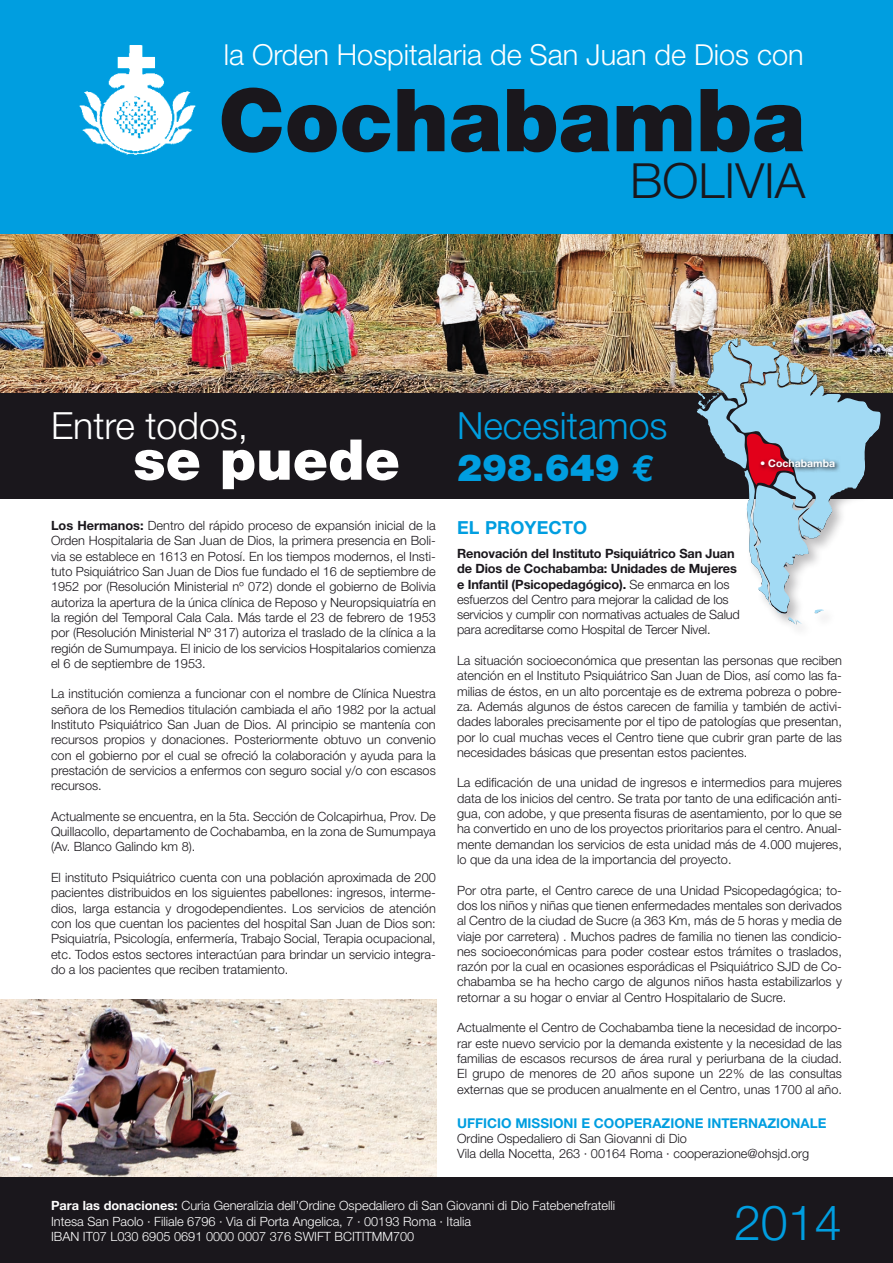
<style>
.page{position:relative;width:893px;height:1263px;background:#fff}
.page>*{position:absolute;margin:0;border:0;box-sizing:border-box;transform-origin:0 0}
.t1{font:900 87px "Helvetica Neue";color:#1a171c}
.t2{font:900 56.25px "Helvetica Neue";color:#fff}
.t3{font:300 48.6px "Helvetica Neue";color:#1a171c}
.t4{font:300 48.6px "Helvetica Neue";color:#009ee0}
.t5{font:300 37.5px "Helvetica Neue";color:#fff}
.t6{font:300 37.5px "Helvetica Neue";color:#009ee0}
.t7{font:900 37.5px "Helvetica Neue";color:#009ee0}
.t8{font:300 28.95px "Helvetica Neue";color:#fff}
.t9{font:700 18px "Helvetica Neue";letter-spacing:.01em;color:#009ee0}
.t10{font:700 13.5px "Helvetica Neue";color:#009ee0}
.t11{font:300 12.75px/15.3px "Helvetica Neue";color:#1a171c;text-align:justify}
.t12{font:300 12.75px "Helvetica Neue";color:#fff}
.t13{font:700 12.75px "Helvetica Neue";letter-spacing:-.01em;color:#1a171c}
.t14{font:700 10.5px "Helvetica Neue";color:#fff}
.s1{font-weight:700}
.s2{font-family:"Euro Mono";font-weight:700}
.s3{font-weight:300}
</style>
<div class="page">
<img style="left:0;top:999px;width:436px;height:179px">
<img style="left:0;top:234px;width:893px;height:159px">
<div style="left:0;top:0;width:893px;height:234px;background:#009ee0"></div>
<div style="left:0;top:393px;width:893px;height:106px;background:#1a171c"></div>
<div style="left:0;top:1178px;width:893px;height:85px;background:#1a171c"></div>
<img style="left:79px;top:45px;width:117px;height:110px">
<div style="left:694px;top:335px;width:199px;height:303px;background:#1a171c;opacity:.3"></div>
<svg style="left:695px;top:338px;width:127px;height:276px"></svg>
<svg style="left:758px;top:457px;width:82px;height:16px"></svg>
<p class="t8" style="left:224px;top:37px;width:581px">la Orden Hospitalaria de San Juan de Dios con</p>
<p class="t1" style="left:219px;top:68px;width:588px">Cochabamba</p>
<p class="t3" style="left:630px;top:151px;width:177px">BOLIVIA</p>
<p class="t5" style="left:51px;top:402px;width:199px">Entre todos,</p>
<p class="t2" style="left:133px;top:426px;width:268px">se puede</p>
<p class="t11" style="left:51px;top:518px;width:386px"><span class="s1">Los Hermanos:</span> Dentro del rápido proceso de expansión inicial de la Orden Hospitalaria de San Juan de Dios, la primera presencia en Boli&shy;via se establece en 1613 en Potosí. En los tiempos modernos, el Insti&shy;tuto Psiquiátrico San Juan de Dios fue fundado el 16 de septiembre de 1952 por (Resolución Ministerial nº 072) donde el gobierno de Bolivia autoriza la apertura de la única clínica de Reposo y Neuropsiquiatría en la región del Temporal Cala Cala. Más tarde el 23 de febrero de 1953 por (Resolución Ministerial Nº 317) autoriza el traslado de la clínica a la región de Sumumpaya. El inicio de los servicios Hospitalarios comienza el 6 de septiembre de 1953.</p>
<p class="t11" style="left:51px;top:686px;width:386px">La institución comienza a funcionar con el nombre de Clínica Nuestra señora de los Remedios titulación cambiada el año 1982 por la actual Instituto Psiquiátrico San Juan de Dios. Al principio se mantenía con recursos propios y donaciones. Posteriormente obtuvo un convenio con el gobierno por el cual se ofreció la colaboración y ayuda para la prestación de servicios a enfermos con seguro social y/o con escasos recursos.</p>
<p class="t11" style="left:51px;top:808px;width:386px">Actualmente se encuentra, en la 5ta. Sección de Colcapirhua, Prov. De Quillacollo, departamento de Cochabamba, en la zona de Sumumpaya (Av. Blanco Galindo km 8).</p>
<p class="t11" style="left:51px;top:870px;width:386px">El instituto Psiquiátrico cuenta con una población aproximada de 200 pacientes distribuidos en los siguientes pabellones: ingresos, interme&shy;dios, larga estancia y drogodependientes. Los servicios de atención con los que cuentan los pacientes del hospital San Juan de Dios son:<br>Psiquiatría, Psicología, enfermería, Trabajo Social, Terapia ocupacional, etc. Todos estos sectores interactúan para brindar un servicio integra&shy;do a los pacientes que reciben tratamiento.</p>
<p class="t6" style="left:457px;top:403px;width:212px">Necesitamos</p>
<p class="t7" style="left:457px;top:445px;width:199px">298.649 <span class="s2">€</span></p>
<p class="t14" style="left:760px;top:457px;width:77px">• Cochabamba</p>
<p class="t9" style="left:457px;top:517px;width:132px">EL PROYECTO</p>
<p class="t13" style="left:457px;top:545px;width:279px">Renovación del Instituto Psiquiátrico San Juan</p>
<p class="t13" style="left:457px;top:561px;width:281px">de Dios de Cochabamba: Unidades de Mujeres</p>
<p class="t13" style="left:457px;top:576px;width:274px">e Infantil (Psicopedagógico). <span class="s3">Se enmarca en los</span></p>
<p class="t11" style="left:457px;top:591px;width:273px">esfuerzos del Centro para mejorar la calidad de los</p>
<p class="t11" style="left:457px;top:607px;width:284px">servicios y cumplir con normativas actuales de Salud</p>
<p class="t11" style="left:457px;top:622px;width:255px">para acreditarse como Hospital de Tercer Nivel.</p>
<p class="t11" style="left:457px;top:653px;width:386px">La situación socioeconómica que presentan las personas que reciben atención en el Instituto Psiquiátrico San Juan de Dios, así como las fa&shy;milias de éstos, en un alto porcentaje es de extrema pobreza o pobre&shy;za. Además algunos de éstos carecen de familia y también de activi&shy;dades laborales precisamente por el tipo de patologías que presentan, por lo cual muchas veces el Centro tiene que cubrir gran parte de las necesidades básicas que presentan estos pacientes.</p>
<p class="t11" style="left:457px;top:775px;width:386px">La edificación de una unidad de ingresos e intermedios para mujeres data de los inicios del centro. Se trata por tanto de una edificación anti&shy;gua, con adobe, y que presenta fisuras de asentamiento, por lo que se ha convertido en uno de los proyectos prioritarios para el centro. Anual&shy;mente demandan los servicios de esta unidad más de 4.000 mujeres, lo que da una idea de la importancia del proyecto.</p>
<p class="t11" style="left:457px;top:882px;width:386px">Por otra parte, el Centro carece de una Unidad Psicopedagógica; to&shy;dos los niños y niñas que tienen enfermedades mentales son derivados al Centro de la ciudad de Sucre (a 363 Km, más de 5 horas y media de viaje por carretera) . Muchos padres de familia no tienen las condicio&shy;nes socioeconómicas para poder costear estos trámites o traslados, razón por la cual en ocasiones esporádicas el Psiquiátrico SJD de Co&shy;chabamba se ha hecho cargo de algunos niños hasta estabilizarlos y retornar a su hogar o enviar al Centro Hospitalario de Sucre.</p>
<p class="t11" style="left:457px;top:1020px;width:386px">Actualmente el Centro de Cochabamba tiene la necesidad de incorpo&shy;rar este nuevo servicio por la demanda existente y la necesidad de las familias de escasos recursos de área rural y periurbana de la ciudad.<br>El grupo de menores de 20 años supone un 22% de las consultas externas que se producen anualmente en el Centro, unas 1700 al año.</p>
<p class="t10" style="left:457px;top:1114px;width:371px">UFFICIO MISSIONI E COOPERAZIONE INTERNAZIONALE</p>
<p class="t11" style="left:457px;top:1130px;width:231px">Ordine Ospedaliero di San Giovanni di Dio</p>
<p class="t11" style="left:457px;top:1146px;width:354px">Vila della Nocetta, 263 · 00164 Roma · cooperazione@ohsjd.org</p>
<p class="t12" style="left:51px;top:1198px;width:566px"><span class="s1">Para las donaciones:</span> Curia Generalizia dell’Ordine Ospedaliero di San Giovanni di Dio Fatebenefratelli</p>
<p class="t12" style="left:51px;top:1213px;width:422px">Intesa San Paolo · Filiale 6796 · Via di Porta Angelica, 7 · 00193 Roma · Italia</p>
<p class="t12" style="left:51px;top:1228px;width:365px">IBAN IT07 L030 6905 0691 0000 0007 376 SWIFT BCITITMM700</p>
<p class="t4" style="left:734px;top:1192px;width:109px">2014</p>
</div>
